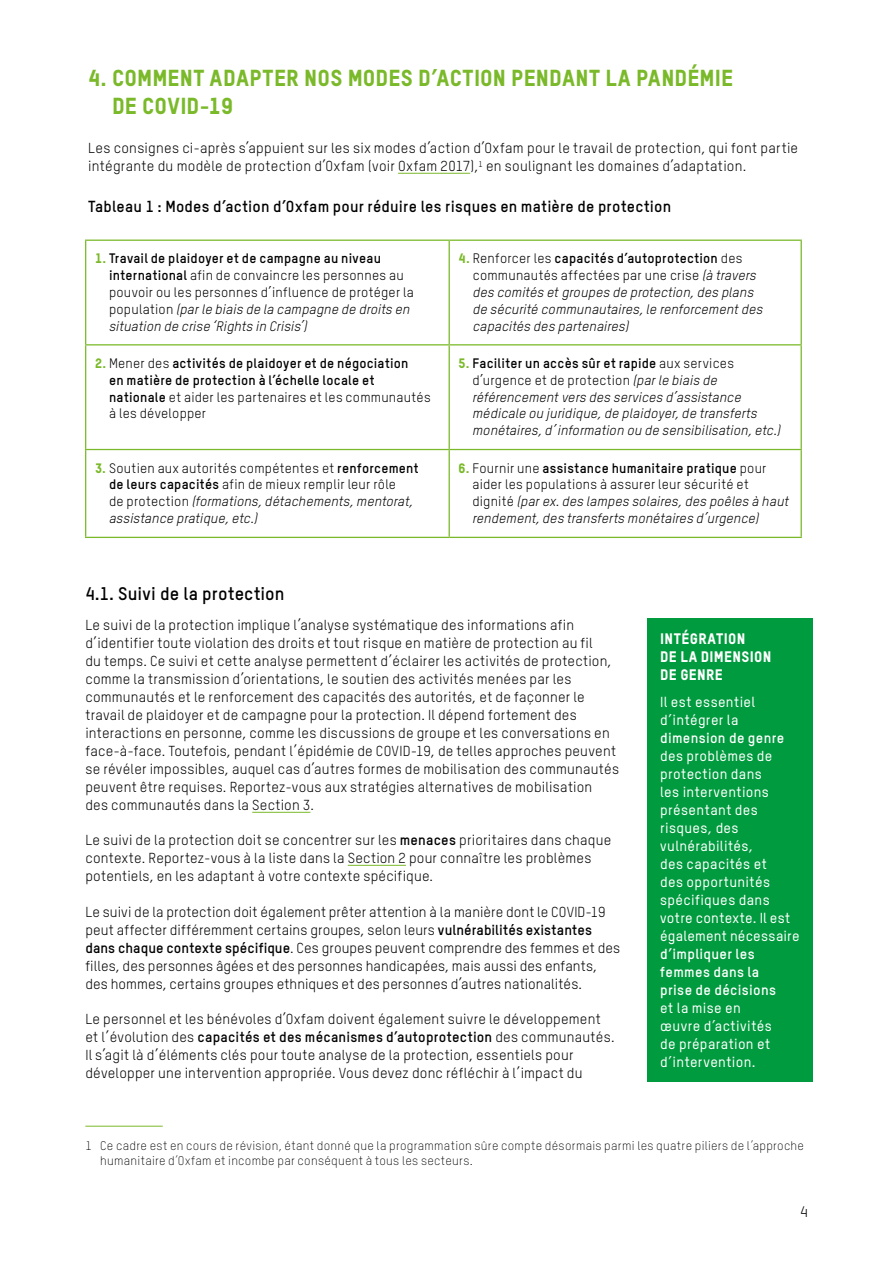
<style>
.page{position:relative;width:893px;height:1263px;background:#fff}
.page>*{position:absolute;margin:0;border:0;box-sizing:border-box;transform-origin:0 0}
.t1{font:22.8px/28.5px "Oxfam TSTARPRO Headline";letter-spacing:.005em;color:#7ab929}
.t2{font:700 18px "Oxfam TSTARPRO";letter-spacing:.01em;color:#000}
.t3{font:700 15.75px "Oxfam TSTARPRO";letter-spacing:.015em;color:#000}
.t4{font:15px/18px "Oxfam TSTARPRO Headline";letter-spacing:.02em;color:#fff}
.t5{font:15px "Oxfam TSTARPRO";color:#000}
.t6{font:14.25px/18px "Oxfam TSTARPRO";letter-spacing:.015em;color:#000}
.t7{font:500 14.25px/18px "Oxfam TSTARPRO";letter-spacing:.025em;color:#fff}
.t8{font:700 14.25px/18px "Oxfam TSTARPRO";letter-spacing:.025em;color:#fff}
.t9{font:italic 13.5px/16.8px "Oxfam TSTARPRO";letter-spacing:.01em;color:#000}
.t10{font:13.5px/16.8px "Oxfam TSTARPRO";letter-spacing:.015em;color:#000}
.t11{font:700 13.5px/16.8px "Oxfam TSTARPRO";letter-spacing:.015em;color:#000}
.t12{font:300 12.3px/15px "Oxfam TSTARPRO";letter-spacing:.02em;color:#000}
.s1{font-family:"Oxfam TSTARPRO Headline";color:#7ab929}
.s2{font-weight:700}
.s3{font-style:italic}
.s4{font-family:"Oxfam TSTARPRO Headline";font-style:normal;color:#7ab929}
.s5{font-style:normal}
.s6{font-weight:700;font-style:normal}
.s7{font-family:"Oxfam TSTARPRO Headline";font-weight:400;color:#7ab929}
.s8{font-weight:400}
</style>
<div class="page">
<hr style="left:398px;top:173px;width:72px;height:1px;background:#7ab929">
<hr style="left:85px;top:240px;width:364px;height:1px;background:#7ab929">
<hr style="left:85px;top:241px;width:1px;height:103px;background:#7ab929">
<hr style="left:449px;top:240px;width:353px;height:1px;background:#7ab929">
<hr style="left:449px;top:241px;width:1px;height:103px;background:#7ab929">
<hr style="left:801px;top:241px;width:1px;height:103px;background:#7ab929">
<hr style="left:85px;top:344px;width:364px;height:1px;background:#7ab929">
<hr style="left:85px;top:345px;width:1px;height:104px;background:#7ab929">
<hr style="left:449px;top:344px;width:353px;height:1px;background:#7ab929">
<hr style="left:449px;top:345px;width:1px;height:104px;background:#7ab929">
<hr style="left:801px;top:345px;width:1px;height:104px;background:#7ab929">
<hr style="left:85px;top:449px;width:364px;height:1px;background:#7ab929">
<hr style="left:85px;top:450px;width:1px;height:87px;background:#7ab929">
<hr style="left:449px;top:449px;width:353px;height:1px;background:#7ab929">
<hr style="left:449px;top:450px;width:1px;height:87px;background:#7ab929">
<hr style="left:801px;top:450px;width:1px;height:87px;background:#7ab929">
<hr style="left:85px;top:537px;width:364px;height:1px;background:#7ab929">
<hr style="left:449px;top:537px;width:353px;height:1px;background:#7ab929">
<hr style="left:85px;top:1126px;width:78px;height:1px;background:#7ab929">
<hr style="left:252px;top:812px;width:58px;height:1px;background:#7ab929">
<hr style="left:348px;top:865px;width:58px;height:1px;background:#7ab929">
<div style="left:647px;top:618px;width:166px;height:463px;background:#009b3e"></div>
<h1 class="t1" style="left:112px;top:63px;width:622px;text-indent:-24px">4. COMMENT ADAPTER NOS MODES D’ACTION PENDANT LA PANDÉMIE<br>DE COVID-19</h1>
<p class="t6" style="left:88px;top:139px;width:711px">Les consignes ci-après s’appuient sur les six modes d’action d’Oxfam pour le travail de protection, qui font partie intégrante du modèle de protection d’Oxfam (voir Oxfam 2017),<sup>1</sup> en soulignant les domaines d’adaptation.</p>
<p class="t3" style="left:88px;top:196px;width:584px">Tableau 1 : Modes d’action d’Oxfam pour réduire les risques en matière de protection</p>
<p class="t10" style="left:109px;top:250px;width:306px;text-indent:-14px"><span class="s1">1.</span> <span class="s2">Travail de plaidoyer et de campagne au niveau international</span> afin de convaincre les personnes au pouvoir ou les personnes d’influence de protéger la population <span class="s3">(par le biais de la campagne de droits en situation de crise ‘Rights in Crisis’)</span></p>
<p class="t9" style="left:473px;top:250px;width:292px;text-indent:-14px"><span class="s4">4.</span> <span class="s5">Renforcer les</span> <span class="s6">capacités d’autoprotection</span> <span class="s5">des communautés affectées par une crise</span> (à travers des comités et groupes de protection, des plans de sécurité communautaires, le renforcement des capacités des partenaires)</p>
<p class="t11" style="left:109px;top:354px;width:323px;text-indent:-14px"><span class="s7">2.</span> <span class="s8">Mener des</span> activités de plaidoyer et de négociation<br>en matière de protection à l’échelle locale et nationale <span class="s8">et aider les partenaires et les communautés à les développer</span></p>
<p class="t9" style="left:472px;top:355px;width:310px;text-indent:-14px"><span class="s4">5.</span> <span class="s6">Faciliter un accès sûr et rapide</span> <span class="s5">aux services d’urgence et de protection</span> (par le biais de référencement vers des services d’assistance médicale ou juridique, de plaidoyer, de transferts monétaires, d’information ou de sensibilisation, etc.)</p>
<p class="t10" style="left:109px;top:459px;width:311px;text-indent:-14px"><span class="s1">3.</span> Soutien aux autorités compétentes et <span class="s2">renforcement de leurs capacités</span> afin de mieux remplir leur rôle<br>de protection <span class="s3">(formations, détachements, mentorat, assistance pratique, etc.)</span></p>
<p class="t9" style="left:473px;top:459px;width:318px;text-indent:-14px"><span class="s4">6.</span> <span class="s5">Fournir une</span> <span class="s6">assistance humanitaire pratique</span> <span class="s5">pour aider les populations à assurer leur sécurité et dignité</span> (par ex. des lampes solaires, des poêles à haut rendement, des transferts monétaires d’urgence)</p>
<p class="t2" style="left:85px;top:582px;width:201px">4.1. Suivi de la protection</p>
<p class="t6" style="left:85px;top:616px;width:535px">Le suivi de la protection implique l’analyse systématique des informations afin d’identifier toute violation des droits et tout risque en matière de protection au fil<br>du temps. Ce suivi et cette analyse permettent d’éclairer les activités de protection, comme la transmission d’orientations, le soutien des activités menées par les communautés et le renforcement des capacités des autorités, et de façonner le travail de plaidoyer et de campagne pour la protection. Il dépend fortement des interactions en personne, comme les discussions de groupe et les conversations en face-à-face. Toutefois, pendant l’épidémie de COVID-19, de telles approches peuvent se révéler impossibles, auquel cas d’autres formes de mobilisation des communautés peuvent être requises. Reportez-vous aux stratégies alternatives de mobilisation<br>des communautés dans la Section 3.</p>
<p class="t6" style="left:85px;top:831px;width:527px">Le suivi de la protection doit se concentrer sur les <span class="s2">menaces</span> prioritaires dans chaque contexte. Reportez-vous à la liste dans la Section 2 pour connaître les problèmes potentiels, en les adaptant à votre contexte spécifique.</p>
<p class="t6" style="left:85px;top:902px;width:536px">Le suivi de la protection doit également prêter attention à la manière dont le COVID-19 peut affecter différemment certains groupes, selon leurs <span class="s2">vulnérabilités existantes dans chaque contexte spécifique</span>. Ces groupes peuvent comprendre des femmes et des filles, des personnes âgées et des personnes handicapées, mais aussi des enfants, des hommes, certains groupes ethniques et des personnes d’autres nationalités.</p>
<p class="t6" style="left:85px;top:1009px;width:531px">Le personnel et les bénévoles d’Oxfam doivent également suivre le développement et l’évolution des <span class="s2">capacités et des mécanismes d’autoprotection</span> des communautés.<br>Il s’agit là d’éléments clés pour toute analyse de la protection, essentiels pour développer une intervention appropriée. Vous devez donc réfléchir à l’impact du</p>
<p class="t4" style="left:660px;top:629px;width:113px">INTÉGRATION<br>DE LA DIMENSION<br>DE GENRE</p>
<p class="t7" style="left:660px;top:692px;width:96px">Il est essentiel d’intégrer la</p>
<p class="t8" style="left:660px;top:728px;width:126px">dimension de genre</p>
<p class="t7" style="left:660px;top:746px;width:141px">des problèmes de protection dans<br>les interventions présentant des risques, des vulnérabilités,<br>des capacités et<br>des opportunités spécifiques dans votre contexte. Il est également nécessaire</p>
<p class="t8" style="left:660px;top:944px;width:117px">d’impliquer les femmes dans la prise de décisions</p>
<p class="t7" style="left:660px;top:998px;width:113px">et la mise en œuvre d’activités de préparation et d’intervention.</p>
<p class="t12" style="left:100px;top:1138px;width:705px;text-indent:-15px">1 Ce cadre est en cours de révision, étant donné que la programmation sûre compte désormais parmi les quatre piliers de l’approche humanitaire d’Oxfam et incombe par conséquent à tous les secteurs.</p>
<p class="t5" style="left:800px;top:1203px;width:9px">4</p>
</div>
